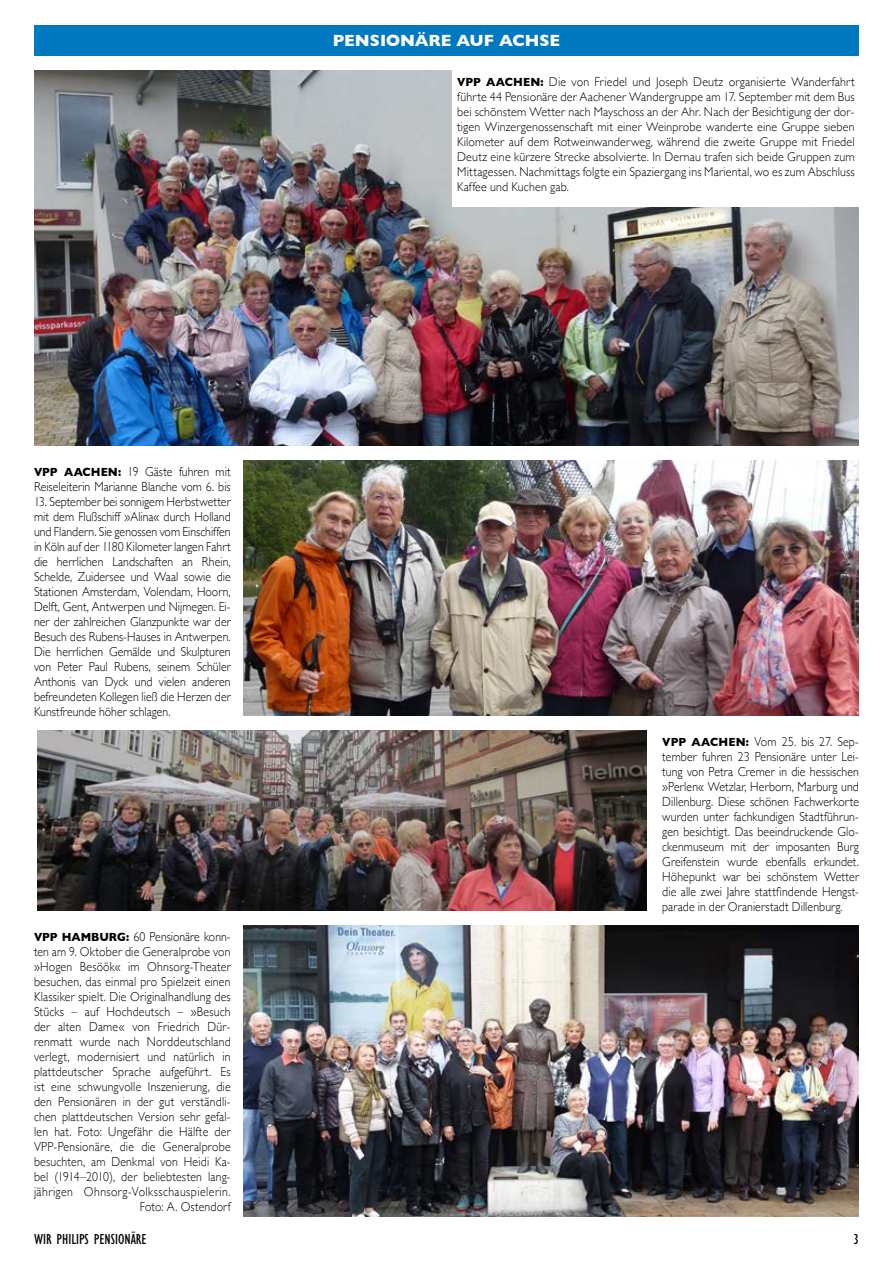
<style>
.page{position:relative;width:893px;height:1263px;background:#fff}
.page>*{position:absolute;margin:0;border:0;box-sizing:border-box;transform-origin:0 0}
.t1{font:700 16.5px "Gill Sans";color:#fff}
.t2{font:condensed 15px "Gill Sans MT Pro";color:#000}
.t3{font:300 13.2px/15px "Gill Sans";letter-spacing:.015em;color:#000;text-align:justify;scale:.9 1}
.t4{font:300 12.75px/15px "Gill Sans";letter-spacing:.015em;color:#000;text-align:justify;scale:.94 1}
.s1{font-weight:700;font-size:12px}
</style>
<div class="page">
<div style="left:34px;top:26px;width:825px;height:30px;background:#0079c1"></div>
<img style="left:34px;top:71px;width:825px;height:375px">
<img style="left:37px;top:731px;width:609px;height:180px">
<img style="left:243px;top:926px;width:616px;height:290px">
<img style="left:243px;top:460px;width:616px;height:256px">
<div style="left:453px;top:71px;width:406px;height:136px;background:#fff"></div>
<p class="t1" style="left:333px;top:28px;width:229px">PENSIONÄRE AUF ACHSE</p>
<p class="t3" style="left:34px;top:463px;width:220px"><span class="s1">VPP AACHEN:</span> 19 Gäste fuhren mit<br>Reiseleiterin Marianne Blanche vom 6. bis</p>
<p class="t3" style="left:34px;top:493px;width:220px">13. September bei sonnigem Herbstwetter mit dem Flußschiff »Alina« durch Holland und Flandern. Sie genossen vom Einschiffen in Köln auf der 1180 Kilometer langen Fahrt die herrlichen Landschaften an Rhein, Schelde, Zuidersee und Waal sowie die Stationen Amsterdam, Volendam, Hoorn, Delft, Gent, Antwerpen und Nijmegen. Ei&shy;ner der zahlreichen Glanzpunkte war der Besuch des Rubens-Hauses in Antwerpen.<br>Die herrlichen Gemälde und Skulpturen von Peter Paul Rubens, seinem Schüler Anthonis van Dyck und vielen anderen befreundeten Kollegen ließ die Herzen der Kunstfreunde höher schlagen.</p>
<p class="t3" style="left:34px;top:928px;width:220px;text-align:right"><span class="s1">VPP HAMBURG:</span> 60 Pensionäre konn&shy;ten am 9. Oktober die Generalprobe von »Hogen Besöök« im Ohnsorg-Theater besuchen, das einmal pro Spielzeit einen Klassiker spielt. Die Originalhandlung des Stücks – auf Hochdeutsch – »Besuch der alten Dame« von Friedrich Dür&shy;renmatt wurde nach Norddeutschland verlegt, modernisiert und natürlich in plattdeutscher Sprache aufgeführt. Es ist eine schwungvolle Inszenierung, die den Pensionären in der gut verständli&shy;chen plattdeutschen Version sehr gefal&shy;len hat. Foto: Ungefähr die Hälfte der VPP-Pensionäre, die die Generalprobe besuchten, am Denkmal von Heidi Ka&shy;bel (1914–2010), der beliebtesten lang&shy;jährigen Ohnsorg-Volksschauspielerin.<br>Foto: A. Ostendorf</p>
<p class="t4" style="left:457px;top:73px;width:424px"><span class="s1">VPP AACHEN:</span> Die von Friedel und Joseph Deutz organisierte Wanderfahrt führte 44 Pensionäre der Aachener Wandergruppe am 17. September mit dem Bus bei schönstem Wetter nach Mayschoss an der Ahr. Nach der Besichtigung der dor&shy;tigen Winzergenossenschaft mit einer Weinprobe wanderte eine Gruppe sieben Kilometer auf dem Rotweinwanderweg, während die zweite Gruppe mit Friedel Deutz eine kürzere Strecke absolvierte. In Dernau trafen sich beide Gruppen zum Mittagessen. Nachmittags folgte ein Spaziergang ins Mariental, wo es zum Abschluss Kaffee und Kuchen gab.</p>
<p class="t3" style="left:662px;top:733px;width:220px"><span class="s1">VPP AACHEN:</span> Vom 25. bis 27. Sep&shy;tember fuhren 23 Pensionäre unter Lei&shy;tung von Petra Cremer in die hessischen »Perlen« Wetzlar, Herborn, Marburg und Dillenburg. Diese schönen Fachwerkorte wurden unter fachkundigen Stadtführun&shy;gen besichtigt. Das beeindruckende Glo&shy;ckenmuseum mit der imposanten Burg Greifenstein wurde ebenfalls erkundet.<br>Höhepunkt war bei schönstem Wetter die alle zwei Jahre stattfindende Hengst&shy;parade in der Oranierstadt Dillenburg.</p>
<p class="t2" style="left:34px;top:1230px;width:114px">WIR PHILIPS PENSIONÄRE</p>
<p class="t2" style="left:853px;top:1230px;width:7px">3</p>
</div>
